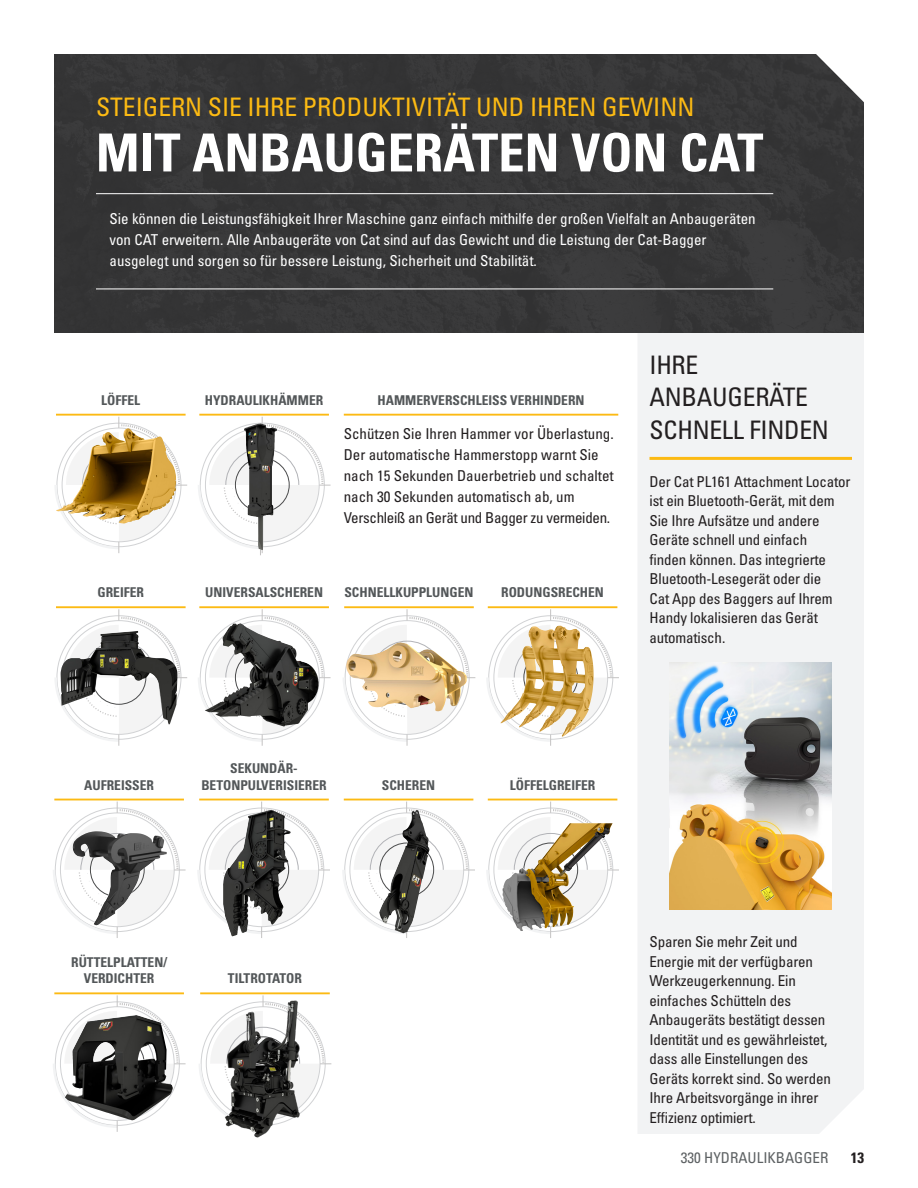
<style>
.page{position:relative;width:918px;height:1188px;background:#fff}
.page>*{position:absolute;margin:0;border:0;box-sizing:border-box;transform-origin:0 0}
.Headline_large_white{font:52.5px "Univers LTCYR 67 Bold Cond";color:#fff}
.Headline_small_yello{font:condensed 25.5px "Univers LTCYR 57";color:#fcba13}
.Headline_small_black{font:condensed 25.5px/32.2px "Univers LTCYR 57";letter-spacing:-.01em;color:#231f20}
.Body_copy{font:condensed 15px/19.5px "Univers LTCYR 57";letter-spacing:-.01em;color:#231f20}
.Body_copy_white-rule{font:condensed 15px/21px "Univers LTCYR 57";color:#fff}
.Body_copy_with_12pts{font:condensed 15px/19.5px "Univers LTCYR 57";letter-spacing:-.01em;color:#231f20}
.t1{font:condensed 15px "Univers LTCYR 57";color:#5d6163}
.t2{font:15px "Univers LTCYR 67 Bold Cond";color:#231f20}
.Attachment_gray{font:13.5px/16.2px "Univers LTCYR 67 Bold Cond";color:#535759;text-align:center}
</style>
<div class="page">
<div style="left:638px;top:333px;width:226px;height:801px;background:#f2f3f4"></div>
<div style="left:54px;top:54px;width:810px;height:279px;background:#363637"></div>
<hr style="left:96px;top:193px;width:677px;height:1px;background:#fff">
<hr style="left:96px;top:289px;width:677px;height:1px;background:#fff">
<svg style="left:343px;top:609px;width:132px;height:137px"></svg>
<img style="left:346px;top:642px;width:115px;height:69px">
<hr style="left:344px;top:606px;width:130px;height:2px;background:#fcba13">
<svg style="left:55px;top:609px;width:132px;height:137px"></svg>
<img style="left:61px;top:631px;width:117px;height:93px">
<hr style="left:56px;top:606px;width:130px;height:2px;background:#fcba13">
<svg style="left:486px;top:609px;width:133px;height:137px"></svg>
<img style="left:500px;top:626px;width:58px;height:97px">
<hr style="left:488px;top:606px;width:129px;height:2px;background:#fcba13">
<svg style="left:53px;top:995px;width:133px;height:137px"></svg>
<img style="left:65px;top:1015px;width:69px;height:103px">
<hr style="left:54px;top:992px;width:130px;height:2px;background:#fcba13">
<img style="left:200px;top:995px;width:130px;height:143px">
<hr style="left:200px;top:992px;width:130px;height:2px;background:#fcba13">
<svg style="left:198px;top:609px;width:133px;height:137px"></svg>
<img style="left:222px;top:624px;width:31px;height:42px">
<hr style="left:199px;top:606px;width:130px;height:2px;background:#fcba13">
<svg style="left:197px;top:802px;width:133px;height:136px"></svg>
<img style="left:223px;top:810px;width:47px;height:118px">
<hr style="left:199px;top:799px;width:130px;height:1px;background:#fcba13">
<svg style="left:55px;top:417px;width:132px;height:136px"></svg>
<hr style="left:56px;top:414px;width:130px;height:2px;background:#fcba13">
<img style="left:56px;top:429px;width:70px;height:91px">
<svg style="left:53px;top:802px;width:133px;height:136px"></svg>
<img style="left:73px;top:831px;width:94px;height:94px">
<hr style="left:54px;top:799px;width:130px;height:1px;background:#fcba13">
<svg style="left:198px;top:417px;width:133px;height:138px"></svg>
<hr style="left:199px;top:414px;width:130px;height:2px;background:#fcba13">
<img style="left:244px;top:424px;width:33px;height:126px">
<svg style="left:486px;top:802px;width:133px;height:136px"></svg>
<hr style="left:488px;top:799px;width:129px;height:1px;background:#fcba13">
<img style="left:502px;top:823px;width:67px;height:108px">
<svg style="left:342px;top:802px;width:133px;height:136px"></svg>
<hr style="left:344px;top:799px;width:129px;height:1px;background:#fcba13">
<img style="left:385px;top:810px;width:31px;height:90px">
<hr style="left:650px;top:457px;width:202px;height:3px;background:#fcba13">
<img style="left:670px;top:662px;width:162px;height:248px">
<hr style="left:344px;top:414px;width:274px;height:2px;background:#fcba13">
<p class="Headline_small_yello" style="left:96px;top:91px;width:600px">STEIGERN SIE IHRE PRODUKTIVITÄT UND IHREN GEWINN</p>
<p class="Headline_large_white" style="left:96px;top:121px;width:669px">MIT ANBAUGERÄTEN VON CAT</p>
<p class="Body_copy_white-rule" style="left:110px;top:208px;width:648px">Sie können die Leistungsfähigkeit Ihrer Maschine ganz einfach mithilfe der großen Vielfalt an Anbaugeräten von CAT erweitern. Alle Anbaugeräte von Cat sind auf das Gewicht und die Leistung der Cat-Bagger ausgelegt und sorgen so für bessere Leistung, Sicherheit und Stabilität.</p>
<p class="Attachment_gray" style="left:101px;top:392px;width:40px">LÖFFEL</p>
<p class="Attachment_gray" style="left:205px;top:392px;width:120px">HYDRAULIKHÄMMER</p>
<p class="Attachment_gray" style="left:378px;top:392px;width:209px">HAMMERVERSCHLEISS VERHINDERN</p>
<p class="Body_copy" style="left:344px;top:422px;width:271px;line-height:21px">Schützen Sie Ihren Hammer vor Überlastung.<br>Der automatische Hammerstopp warnt Sie nach 15 Sekunden Dauerbetrieb und schaltet nach 30 Sekunden automatisch ab, um Verschleiß an Gerät und Bagger zu vermeiden.</p>
<p class="Attachment_gray" style="left:98px;top:584px;width:48px">GREIFER</p>
<p class="Attachment_gray" style="left:344px;top:584px;width:131px">SCHNELLKUPPLUNGEN</p>
<p class="Attachment_gray" style="left:501px;top:584px;width:104px">RODUNGSRECHEN</p>
<p class="Attachment_gray" style="left:205px;top:584px;width:119px">UNIVERSALSCHEREN</p>
<p class="Headline_small_black" style="left:650px;top:349px;width:181px">IHRE<br>ANBAUGERÄTE<br>SCHNELL FINDEN</p>
<p class="Body_copy_with_12pts" style="left:650px;top:471px;width:203px">Der Cat PL161 Attachment Locator ist ein Bluetooth-Gerät, mit dem<br>Sie Ihre Aufsätze und andere<br>Geräte schnell und einfach<br>finden können. Das integrierte<br>Bluetooth-Lesegerät oder die<br>Cat App des Baggers auf Ihrem<br>Handy lokalisieren das Gerät automatisch.</p>
<p class="Attachment_gray" style="left:84px;top:776px;width:71px">AUFREISSER</p>
<p class="Attachment_gray" style="left:201px;top:760px;width:127px">SEKUNDÄR-<br>BETONPULVERISIERER</p>
<p class="Attachment_gray" style="left:382px;top:776px;width:55px">SCHEREN</p>
<p class="Attachment_gray" style="left:510px;top:776px;width:87px">LÖFFELGREIFER</p>
<p class="Attachment_gray" style="left:71px;top:954px;width:97px">RÜTTELPLATTEN/<br>VERDICHTER</p>
<p class="Attachment_gray" style="left:228px;top:970px;width:76px">TILTROTATOR</p>
<p class="Body_copy" style="left:650px;top:932px;width:183px">Sparen Sie mehr Zeit und<br>Energie mit der verfügbaren<br>Werkzeugerkennung. Ein einfaches Schütteln des<br>Anbaugeräts bestätigt dessen<br>Identität und es gewährleistet, dass alle Einstellungen des<br>Geräts korrekt sind. So werden<br>Ihre Arbeitsvorgänge in ihrer<br>Effizienz optimiert.</p>
<p class="t1" style="left:681px;top:1148px;width:149px">330 HYDRAULIKBAGGER</p>
<p class="t2" style="left:851px;top:1148px;width:15px">13</p>
</div>
